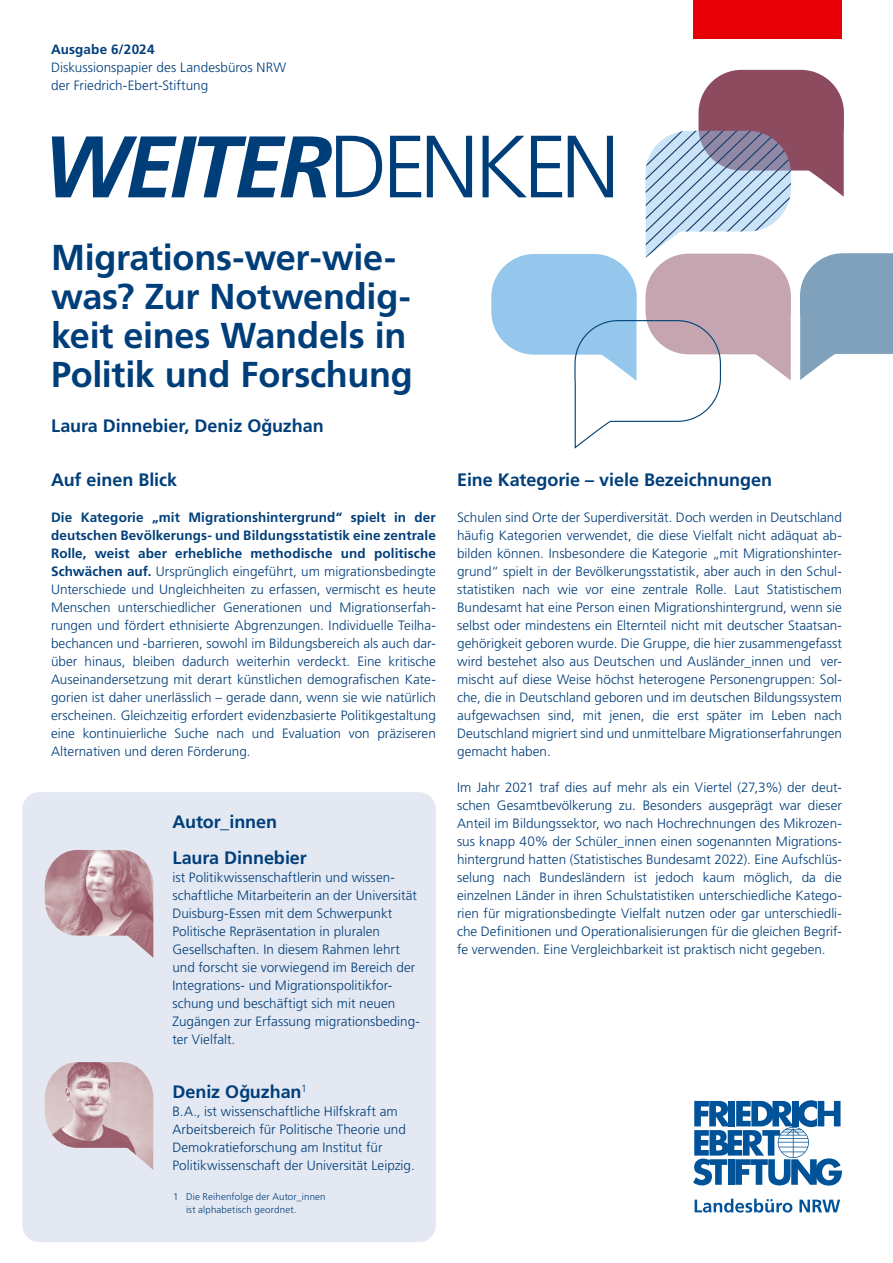
<style>
.page{position:relative;width:893px;height:1263px;background:#fff}
.page>*{position:absolute;margin:0;border:0;box-sizing:border-box;transform-origin:0 0}
.t1{font:italic 700 87.15px "Frutiger LT Std";letter-spacing:-.045em;color:#003e7a}
.Subheadline{font:700 36px/39px "Frutiger LT Std";letter-spacing:-.005em;color:#003e7a}
.Subheadline-2{font:700 18px "Frutiger LT Std";letter-spacing:-.005em;color:#003e7a}
.Copy{font:300 13.5px/18px "Frutiger LT Std";color:#003e7a;text-align:justify}
.Fußnoten{font:300 9.75px/12.8px "Frutiger LT Std";letter-spacing:.015em;color:#003e7a}
.s1{font-weight:700}
.s2{font-weight:300;font-style:normal;font-size:88.2px}
</style>
<div class="page">
<svg style="left:491px;top:70px;width:402px;height:379px"></svg>
<div style="left:693px;top:0;width:149px;height:38px;background:#e60005"></div>
<svg style="left:693px;top:1100px;width:149px;height:85px"></svg>
<svg style="left:695px;top:1199px;width:97px;height:13px"></svg>
<svg style="left:799px;top:1199px;width:41px;height:13px"></svg>
<div style="left:22px;top:792px;width:414px;height:450px;background:#e4e8f2;border-radius:17px"></div>
<img style="left:45px;top:850px;width:108px;height:108px">
<img style="left:45px;top:1062px;width:108px;height:108px">
<p class="Copy" style="left:51px;top:41px;width:237px"><span class="s1">Ausgabe 6/2024<br></span>Diskussionspapier des Landesbüros NRW</p>
<p class="Copy" style="left:51px;top:77px;width:159px">der Friedrich-Ebert-Stiftung</p>
<p class="t1" style="left:43px;top:116px;width:579px">WEITER<span class="s2">DENKEN</span></p>
<h1 class="Subheadline" style="left:51px;top:238px;width:363px">Migrations-wer-wie&shy;was? Zur Notwendig&shy;keit eines Wandels in<br>Politik und Forschung</h1>
<h1 class="Subheadline-2" style="left:51px;top:415px;width:274px">Laura Dinnebier, Deniz Ogˇuzhan</h1>
<h1 class="Subheadline-2" style="left:51px;top:469px;width:128px">Auf einen Blick</h1>
<p class="Copy" style="left:51px;top:509px;width:386px"><span class="s1">Die Kategorie „mit Migrationshintergrund“ spielt in der deutschen Bevölkerungs- und Bildungsstatistik eine zentrale Rolle, weist aber erhebliche methodische und politische Schwächen auf.</span> Ursprünglich eingeführt, um migrationsbedingte Unterschiede und Ungleichheiten zu erfassen, vermischt es heute Menschen unterschiedlicher Generationen und Migrationserfah&shy;rungen und fördert ethnisierte Abgrenzungen. Individuelle Teilha&shy;bechancen und -barrieren, sowohl im Bildungsbereich als auch dar&shy;über hinaus, bleiben dadurch weiterhin verdeckt. Eine kritische Auseinandersetzung mit derart künstlichen demografischen Kate&shy;gorien ist daher unerlässlich – gerade dann, wenn sie wie natürlich erscheinen. Gleichzeitig erfordert evidenzbasierte Politikgestaltung eine kontinuierliche Suche nach und Evaluation von präziseren Alternativen und deren Förderung.</p>
<p class="Subheadline-2" style="left:172px;top:811px;width:106px">Autor_innen</p>
<h1 class="Subheadline-2" style="left:172px;top:847px;width:136px">Laura Dinnebier</h1>
<p class="Copy" style="left:172px;top:869px;width:249px;text-align:left">ist Politikwissenschaftlerin und wissen&shy;schaftliche Mitarbeiterin an der Universität Duisburg-Essen mit dem Schwerpunkt Politische Repräsentation in pluralen Gesellschaften. In diesem Rahmen lehrt und forscht sie vorwiegend im Bereich der Integrations- und Migrationspolitikfor&shy;schung und beschäftigt sich mit neuen Zugängen zur Erfassung migrationsbeding&shy;ter Vielfalt.</p>
<h1 class="Subheadline-2" style="left:172px;top:1081px;width:136px">Deniz Ogˇ uzhan<sup>1</sup></h1>
<p class="Copy" style="left:172px;top:1103px;width:244px;text-align:left">B.A., ist wissenschaftliche Hilfskraft am Arbeitsbereich für Politische Theorie und Demokratieforschung am Institut für Politikwissenschaft der Universität Leipzig.</p>
<p class="Fußnoten" style="left:186px;top:1190px;width:141px;text-indent:-13px">1 Die Reihenfolge der Autor_innen ist alphabetisch geordnet.</p>
<h1 class="Subheadline-2" style="left:457px;top:469px;width:317px">Eine Kategorie – viele Bezeichnungen</h1>
<p class="Copy" style="left:457px;top:509px;width:386px">Schulen sind Orte der Superdiversität. Doch werden in Deutschland häufig Kategorien verwendet, die diese Vielfalt nicht adäquat ab&shy;bilden können. Insbesondere die Kategorie „mit Migrationshinter&shy;grund“ spielt in der Bevölkerungsstatistik, aber auch in den Schul&shy;statistiken nach wie vor eine zentrale Rolle. Laut Statistischem Bundesamt hat eine Person einen Migrationshintergrund, wenn sie selbst oder mindestens ein Elternteil nicht mit deutscher Staatsan&shy;gehörigkeit geboren wurde. Die Gruppe, die hier zusammengefasst wird bestehet also aus Deutschen und Ausländer_innen und ver&shy;mischt auf diese Weise höchst heterogene Personengruppen: Sol&shy;che, die in Deutschland geboren und im deutschen Bildungssystem aufgewachsen sind, mit jenen, die erst später im Leben nach Deutschland migriert sind und unmittelbare Migrationserfahrungen gemacht haben.</p>
<p class="Copy" style="left:457px;top:779px;width:386px">Im Jahr 2021 traf dies auf mehr als ein Viertel (27,3%) der deut&shy;schen Gesamtbevölkerung zu. Besonders ausgeprägt war dieser Anteil im Bildungssektor, wo nach Hochrechnungen des Mikrozen&shy;sus knapp 40% der Schüler_innen einen sogenannten Migrations&shy;hintergrund hatten (Statistisches Bundesamt 2022). Eine Aufschlüs&shy;selung nach Bundesländern ist jedoch kaum möglich, da die einzelnen Länder in ihren Schulstatistiken unterschiedliche Katego&shy;rien für migrationsbedingte Vielfalt nutzen oder gar unterschiedli&shy;che Definitionen und Operationalisierungen für die gleichen Begrif&shy;fe verwenden. Eine Vergleichbarkeit ist praktisch nicht gegeben.</p>
</div>
